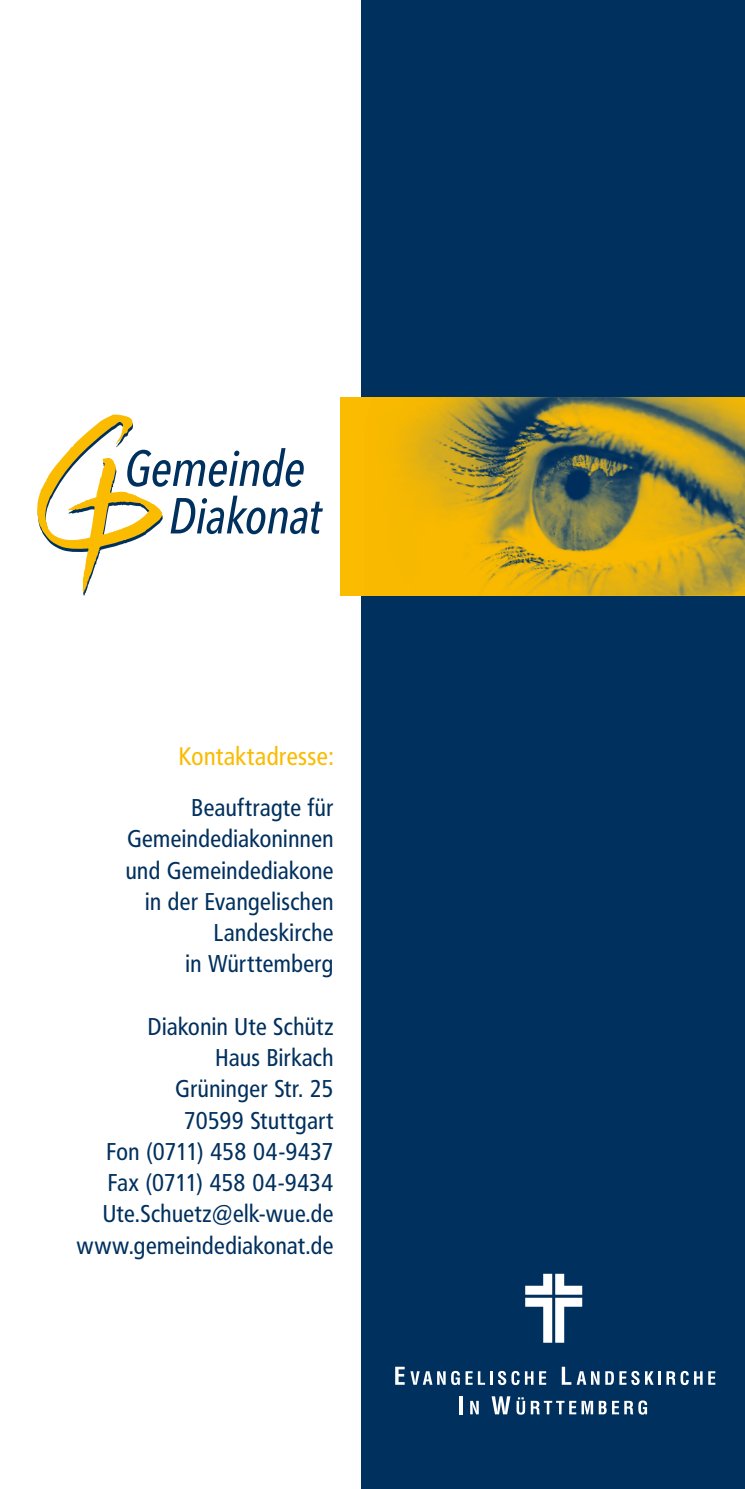
<style>
.page{position:relative;width:745px;height:1489px;background:#fff}
.page>*{position:absolute;margin:0;border:0;box-sizing:border-box;transform-origin:0 0}
.t1{font:italic 500 condensed 50px/47.5px "Avenir Next LT";letter-spacing:-.015em;color:#00305e}
.t2{font:25px "Frutiger Condensed BQ";letter-spacing:.02em;color:#fabb00}
.t3{font:24px/31.2px "Frutiger Condensed BQ";letter-spacing:.02em;color:#00305e;text-align:right}
</style>
<div class="page">
<div style="left:361px;top:0;width:383px;height:429px;background:#00305e"></div>
<div style="left:361px;top:551px;width:383px;height:937px;background:#00305e"></div>
<img style="left:363px;top:397px;width:381px;height:198px">
<div style="left:340px;top:397px;width:23px;height:198px;background:#fabb00"></div>
<svg style="left:525px;top:1273px;width:57px;height:69px"></svg>
<hr style="left:459px;top:1396px;width:3px;height:18px;background:#fff">
<svg style="left:470px;top:1400px;width:8px;height:14px"></svg>
<svg style="left:491px;top:1396px;width:19px;height:18px"></svg>
<svg style="left:516px;top:1397px;width:76px;height:17px"></svg>
<svg style="left:598px;top:1400px;width:20px;height:14px"></svg>
<svg style="left:624px;top:1400px;width:22px;height:14px"></svg>
<svg style="left:395px;top:1366px;width:9px;height:18px"></svg>
<svg style="left:410px;top:1371px;width:35px;height:13px"></svg>
<svg style="left:451px;top:1370px;width:8px;height:14px"></svg>
<svg style="left:465px;top:1370px;width:81px;height:14px"></svg>
<svg style="left:561px;top:1366px;width:38px;height:18px"></svg>
<svg style="left:605px;top:1371px;width:8px;height:13px"></svg>
<svg style="left:619px;top:1370px;width:41px;height:14px"></svg>
<svg style="left:666px;top:1371px;width:48px;height:13px"></svg>
<svg style="left:37px;top:414px;width:126px;height:181px"></svg>
<h1 class="t1" style="left:168px;top:444px;width:154px;text-indent:-44px">Gemeinde<br>Diakonat</h1>
<p class="t2" style="left:179px;top:740px;width:156px">Kontaktadresse:</p>
<p class="t3" style="left:126px;top:791px;width:209px">Beauftragte für<br>Gemeindediakoninnen und Gemeindediakone in der Evangelischen<br>Landeskirche<br>in Württemberg</p>
<p class="t3" style="left:77px;top:1010px;width:258px">Diakonin Ute Schütz<br>Haus Birkach<br>Grüninger Str. 25<br>70599 Stuttgart<br>Fon (0711) 458 04-9437<br>Fax (0711) 458 04-9434<br>Ute.Schuetz@elk-wue.de www.gemeindediakonat.de</p>
</div>
